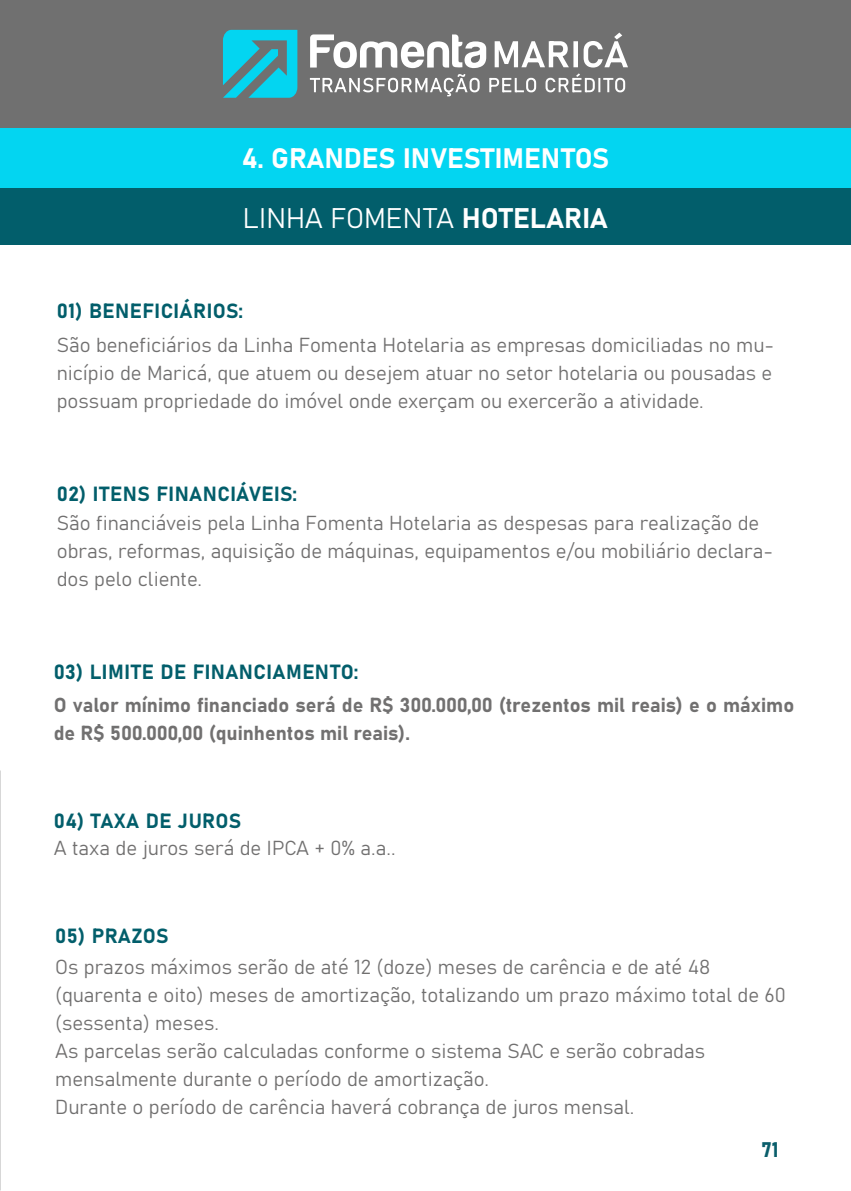
<style>
.page{position:relative;width:851px;height:1191px;background:#fff}
.page>*{position:absolute;margin:0;border:0;box-sizing:border-box;transform-origin:0 0}
.t1{font:28px "Bahnschrift";color:#fff}
.t2{font:27.8px "Bahnschrift";color:#fff}
.t3{font:20.8px "Bahnschrift";color:#0a5e6b}
.t4{font:20.2px "Bahnschrift";letter-spacing:.025em;color:#025e6b}
.t5{font:20px/28px "Bahnschrift";color:#717070}
</style>
<div class="page">
<hr style="left:0;top:214px;width:1px;height:469px;background:#000">
<hr style="left:0;top:683px;width:1px;height:87px;background:#03d5f1">
<svg style="left:0;top:1059px;width:1px;height:132px"></svg>
<div style="left:0;top:0;width:850px;height:128px;background:#707070"></div>
<svg style="left:223px;top:30px;width:74px;height:68px"></svg>
<svg style="left:310px;top:33px;width:318px;height:63px"></svg>
<div style="left:0;top:128px;width:850px;height:61px;background:#03d5f1"></div>
<div style="left:0;top:189px;width:850px;height:56px;background:#025e6b"></div>
<h2 class="t2" style="left:242px;top:137px;width:369px">4. GRANDES INVESTIMENTOS</h2>
<h1 class="t1" style="left:243px;top:197px;width:366px">LINHA FOMENTA HOTELARIA</h1>
<p class="t4" style="left:57px;top:295px;width:188px">01) BENEFICIÁRIOS:</p>
<p class="t5" style="left:57px;top:330px;width:718px;text-align:justify">São beneficiários da Linha Fomenta Hotelaria as empresas domiciliadas no mu&shy;nicípio de Maricá, que atuem ou desejem atuar no setor hotelaria ou pousadas e possuam propriedade do imóvel onde exerçam ou exercerão a atividade.</p>
<p class="t4" style="left:57px;top:478px;width:242px">02) ITENS FINANCIÁVEIS:</p>
<p class="t5" style="left:57px;top:508px;width:717px">São financiáveis pela Linha Fomenta Hotelaria as despesas para realização de obras, reformas, aquisição de máquinas, equipamentos e/ou mobiliário declara&shy;dos pelo cliente.</p>
<p class="t4" style="left:54px;top:657px;width:306px">03) LIMITE DE FINANCIAMENTO:</p>
<p class="t5" style="left:54px;top:689px;width:741px">O valor mínimo financiado será de R$ 300.000,00 (trezentos mil reais) e o máximo de R$ 500.000,00 (quinhentos mil reais).</p>
<p class="t4" style="left:54px;top:805px;width:189px">04) TAXA DE JUROS</p>
<p class="t5" style="left:54px;top:832px;width:343px">A taxa de juros será de IPCA + 0% a.a..</p>
<p class="t4" style="left:55px;top:921px;width:115px">05) PRAZOS</p>
<p class="t5" style="left:55px;top:951px;width:732px">Os prazos máximos serão de até 12 (doze) meses de carência e de até 48 (quarenta e oito) meses de amortização, totalizando um prazo máximo total de 60 (sessenta) meses.<br>As parcelas serão calculadas conforme o sistema SAC e serão cobradas mensalmente durante o período de amortização.<br>Durante o período de carência haverá cobrança de juros mensal.</p>
<p class="t3" style="left:761px;top:1133px;width:19px">71</p>
</div>
